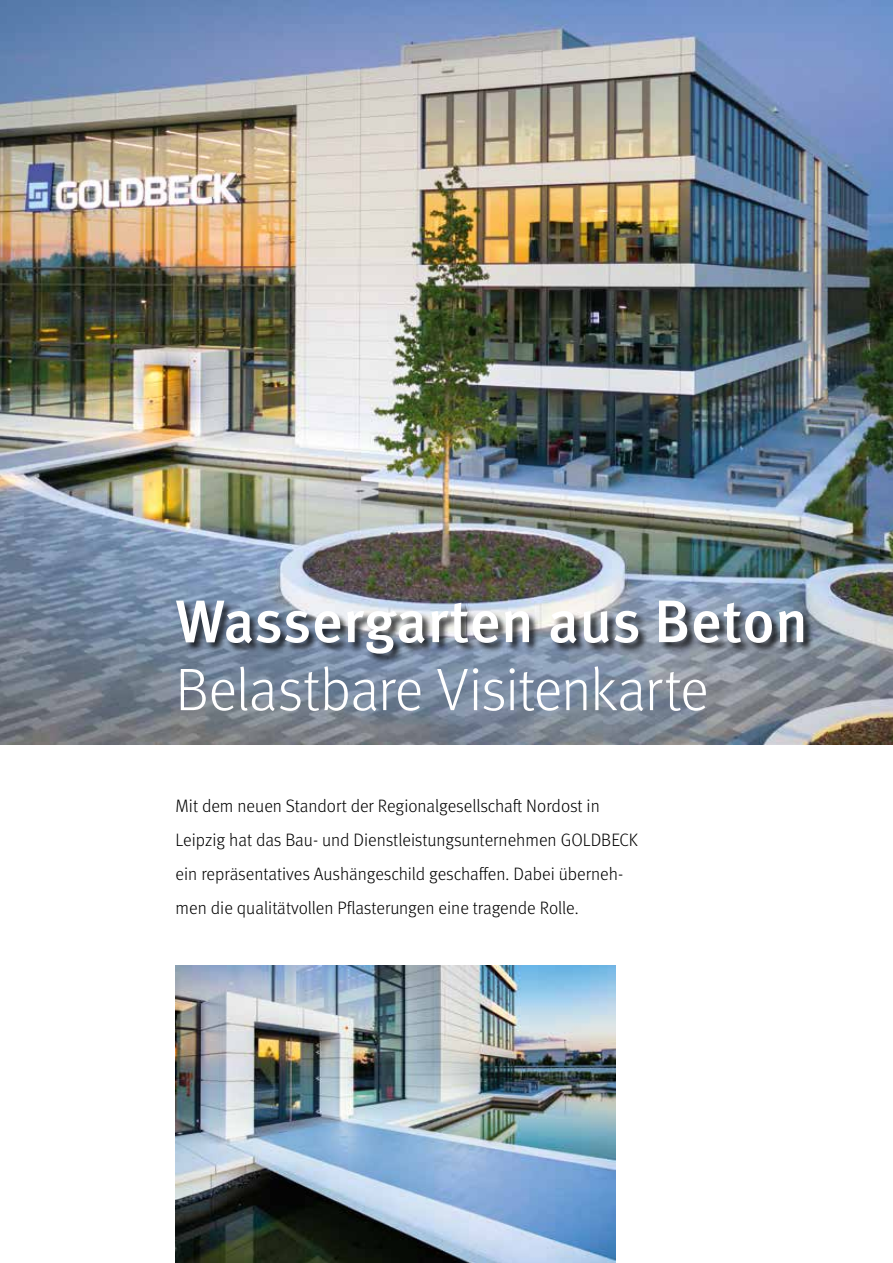
<style>
.page{position:relative;width:893px;height:1263px;background:#fff}
.page>*{position:absolute;margin:0;border:0;box-sizing:border-box;transform-origin:0 0}
.t1{font:300 60px "Meta Pro";letter-spacing:-.015em;color:#fff}
.t2{font:500 60px "Meta Pro";color:#fff}
.t3{font:300 18px/34px "Meta Pro";color:#000}
</style>
<div class="page">
<img style="left:0;top:0;width:893px;height:744px">
<img style="left:176px;top:965px;width:439px;height:298px">
<div style="left:176px;top:601px;width:638px;height:63px;background:#000;opacity:.75"></div>
<h1 class="t2" style="left:175px;top:575px;width:634px">Wassergarten aus Beton</h1>
<h1 class="t1" style="left:175px;top:646px;width:535px">Belastbare Visitenkarte</h1>
<p class="t3" style="left:176px;top:788px;width:464px">Mit dem neuen Standort der Regionalgesellschaft Nordost in Leipzig hat das Bau- und Dienstleistungsunternehmen GOLDBECK ein repräsentatives Aushängeschild geschaffen. Dabei überneh&shy;men die qualitätvollen Pflasterungen eine tragende Rolle.</p>
</div>
